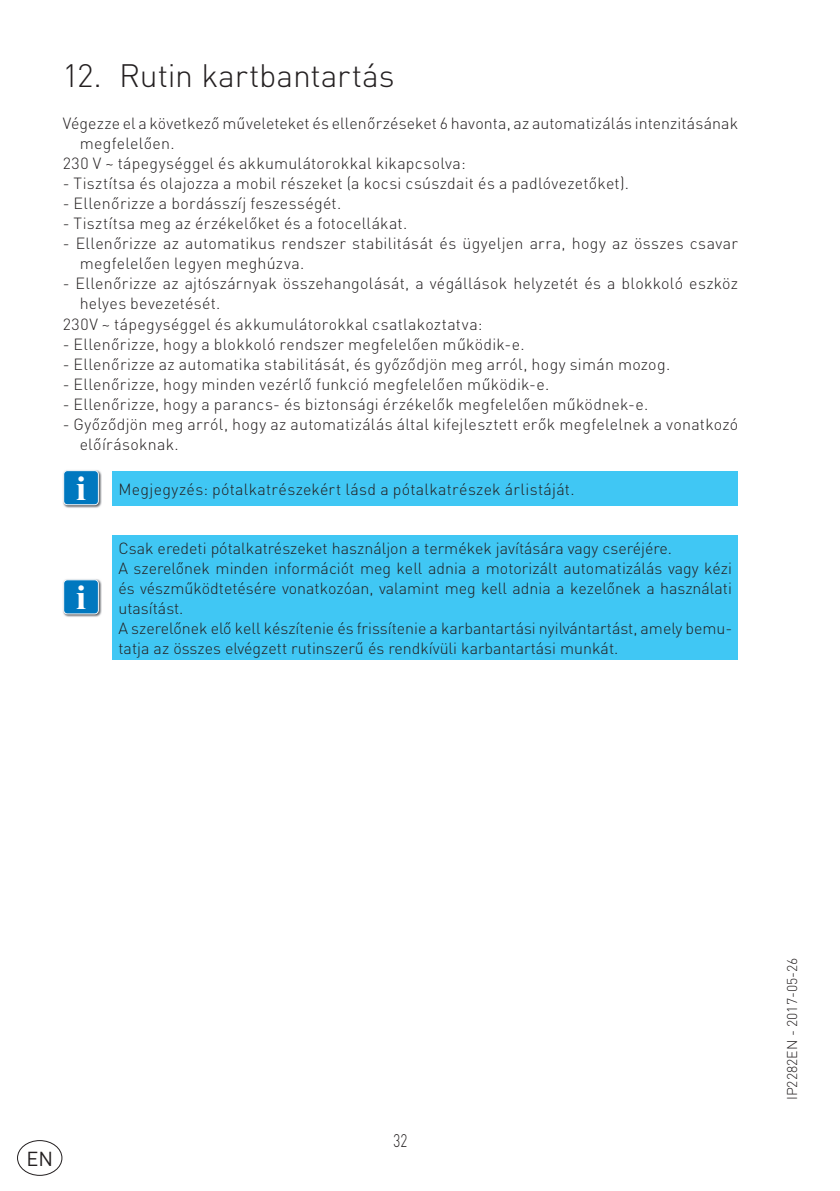
<style>
.page{position:relative;width:840px;height:1191px;background:#fff}
.page>*{position:absolute;margin:0;border:0;box-sizing:border-box;transform-origin:0 0}
.t1{font:700 35px "Times New Roman";color:#fff}
.t2{font:300 32px "DIN Pro";letter-spacing:-.01em;color:#231f20}
.t3{font:20px "DIN Pro";color:#231f20}
.t4{font:300 18px "DIN Pro";color:#231f20;scale:.75 1}
.t5{font:300 16px/20px "DIN Pro";letter-spacing:.015em;color:#231f20}
.t6{font:300 14px "DIN Pro";color:#231f20}
</style>
<div class="page">
<div style="left:17px;top:1140px;width:45px;height:35px;border:1px solid #231f20;border-radius:50%"></div>
<div style="left:113px;top:471px;width:624px;height:34px;background:#40c7f4"></div>
<img style="left:63px;top:471px;width:39px;height:37px">
<svg style="left:63px;top:470px;width:36px;height:35px"></svg>
<img style="left:63px;top:580px;width:39px;height:37px">
<svg style="left:63px;top:579px;width:36px;height:35px"></svg>
<div style="left:113px;top:535px;width:624px;height:125px;background:#40c7f4"></div>
<h2 class="t2" style="left:62px;top:53px;width:333px">12. Rutin kartbantartás</h2>
<p class="t5" style="left:63px;top:113px;width:676px">Végezze el a következő műveleteket és ellenőrzéseket 6 havonta, az automatizálás intenzitásának</p>
<p class="t5" style="left:80px;top:133px;width:96px">megfelelően.</p>
<p class="t5" style="left:63px;top:153px;width:404px">230 V ~ tápegységgel és akkumulátorokkal kikapcsolva:</p>
<p class="t5" style="left:63px;top:173px;width:567px">- Tisztítsa és olajozza a mobil részeket (a kocsi csúszdait és a padlóvezetőket).</p>
<p class="t5" style="left:63px;top:193px;width:280px">- Ellenőrizze a bordásszíj feszességét.</p>
<p class="t5" style="left:63px;top:213px;width:346px">- Tisztítsa meg az érzékelőket és a fotocellákat.</p>
<p class="t5" style="left:80px;top:233px;width:659px;text-indent:-17px">- Ellenőrizze az automatikus rendszer stabilitását és ügyeljen arra, hogy az összes csavar megfelelően legyen meghúzva.</p>
<p class="t5" style="left:63px;top:273px;width:676px">- Ellenőrizze az ajtószárnyak összehangolását, a végállások helyzetét és a blokkoló eszköz</p>
<p class="t5" style="left:80px;top:293px;width:142px">helyes bevezetését.</p>
<p class="t5" style="left:63px;top:313px;width:421px">230V ~ tápegységgel és akkumulátorokkal csatlakoztatva:</p>
<p class="t5" style="left:63px;top:333px;width:463px">- Ellenőrizze, hogy a blokkoló rendszer megfelelően működik-e.</p>
<p class="t5" style="left:63px;top:353px;width:608px">- Ellenőrizze az automatika stabilitását, és győződjön meg arról, hogy simán mozog.</p>
<p class="t5" style="left:63px;top:373px;width:488px">- Ellenőrizze, hogy minden vezérlő funkció megfelelően működik-e.</p>
<p class="t5" style="left:63px;top:393px;width:586px">- Ellenőrizze, hogy a parancs- és biztonsági érzékelők megfelelően működnek-e.</p>
<p class="t5" style="left:80px;top:413px;width:659px;text-indent:-17px">- Győződjön meg arról, hogy az automatizálás által kifejlesztett erők megfelelnek a vonatkozó előírásoknak.</p>
<h1 class="t1" style="left:76px;top:464px;width:11px">i</h1>
<h1 class="t1" style="left:76px;top:573px;width:11px">i</h1>
<p class="t5" style="left:118px;top:478px;width:457px">Megjegyzés: pótalkatrészekért lásd a pótalkatrészek árlistáját.</p>
<p class="t5" style="left:118px;top:537px;width:615px">Csak eredeti pótalkatrészeket használjon a termékek javítására vagy cseréjére.<br>A szerelőnek minden információt meg kell adnia a motorizált automatizálás vagy kézi és vészműködtetésére vonatkozóan, valamint meg kell adnia a kezelőnek a használati utasítást.<br>A szerelőnek elő kell készítenie és frissítenie a karbantartási nyilvántartást, amely bemu&shy;tatja az összes elvégzett rutinszerű és rendkívüli karbantartási munkát.</p>
<p class="t3" style="left:26px;top:1144px;width:28px">EN</p>
<p class="t4" style="left:393px;top:1128px;width:20px">32</p>
<p class="t6" style="left:782px;top:1100px;width:144px;rotate:-90deg">IP2282EN - 2017-05-26</p>
</div>
